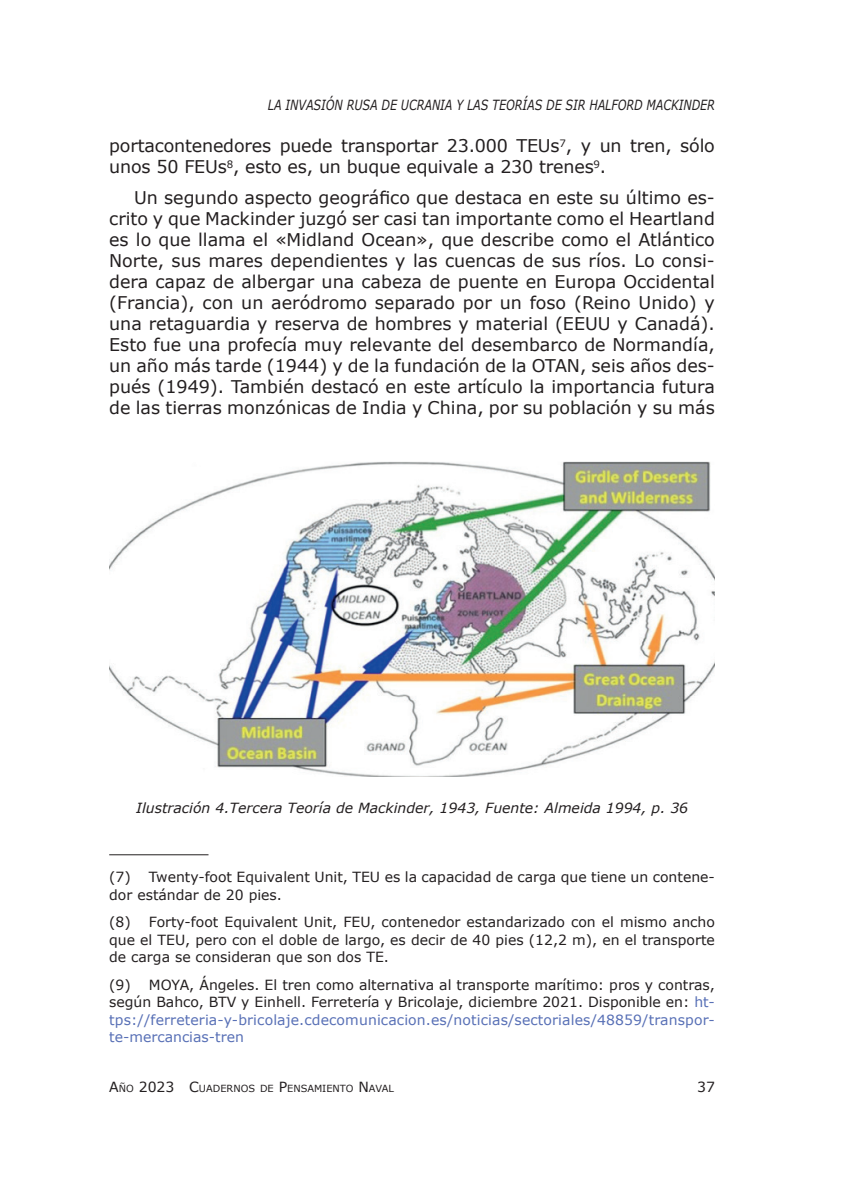
<style>
.page{position:relative;width:844px;height:1191px;background:#fff}
.page>*{position:absolute;margin:0;border:0;box-sizing:border-box;transform-origin:0 0}
.t1{font:17.5px/21px "Verdana";letter-spacing:-.01em;color:#231f20}
.t2{font:14px/17.5px "Verdana";color:#231f20;text-align:justify}
.t3{font:italic 14px "Verdana";color:#231f20}
.t4{font:italic 14px "Verdana";color:#231f20;scale:.79 1}
.t5{font:14px "Verdana";color:#231f20}
.t6{font:9.8px "Verdana";color:#231f20}
.s1{color:#5870b6}
.s2{font-size:14px}
</style>
<div class="page">
<hr style="left:109px;top:854px;width:99px;height:1px;background:#231f20">
<img style="left:109px;top:461px;width:605px;height:315px">
<p class="t4" style="left:268px;top:95px;width:567px">LA INVASIÓN RUSA DE UCRANIA Y LAS TEORÍAS DE SIR HALFORD MACKINDER</p>
<p class="t1" style="left:109px;top:135px;width:607px">portacontenedores puede transportar 23.000 TEUs<sup>7</sup>, y un tren, sólo unos 50 FEUs<sup>8</sup>, esto es, un buque equivale a 230 trenes<sup>9</sup>.</p>
<p class="t1" style="left:109px;top:187px;width:607px;text-align:justify;text-indent:25px">Un segundo aspecto geográfico que destaca en este su último es&shy;crito y que Mackinder juzgó ser casi tan importante como el Heartland es lo que llama el «Midland Ocean», que describe como el Atlántico Norte, sus mares dependientes y las cuencas de sus ríos. Lo consi&shy;dera capaz de albergar una cabeza de puente en Europa Occidental (Francia), con un aeródromo separado por un foso (Reino Unido) y una retaguardia y reserva de hombres y material (EEUU y Canadá).<br>Esto fue una profecía muy relevante del desembarco de Normandía, un año más tarde (1944) y de la fundación de la OTAN, seis años des&shy;pués (1949). También destacó en este artículo la importancia futura de las tierras monzónicas de India y China, por su población y su más</p>
<p class="t3" style="left:136px;top:798px;width:553px">Ilustración 4.Tercera Teoría de Mackinder, 1943, Fuente: Almeida 1994, p. 36</p>
<p class="t2" style="left:109px;top:868px;width:607px">(7) Twenty-foot Equivalent Unit, TEU es la capacidad de carga que tiene un contene&shy;dor estándar de 20 pies.</p>
<p class="t2" style="left:109px;top:913px;width:607px">(8) Forty-foot Equivalent Unit, FEU, contenedor estandarizado con el mismo ancho que el TEU, pero con el doble de largo, es decir de 40 pies (12,2 m), en el transporte de carga se consideran que son dos TE.</p>
<p class="t2" style="left:109px;top:975px;width:607px">(9) MOYA, Ángeles. El tren como alternativa al transporte marítimo: pros y contras, según Bahco, BTV y Einhell. Ferretería y Bricolaje, diciembre 2021. Disponible en: <span class="s1">ht&shy;tps://ferreteria-y-bricolaje.cdecomunicacion.es/noticias/sectoriales/48859/transpor&shy;te-mercancias-tren</span></p>
<p class="t6" style="left:109px;top:1081px;width:286px"><span class="s2">A</span>ÑO <span class="s2">2023 C</span>UADERNOS DE <span class="s2">P</span>ENSAMIENTO <span class="s2">N</span>AVAL</p>
<p class="t5" style="left:697px;top:1077px;width:19px">37</p>
</div>
